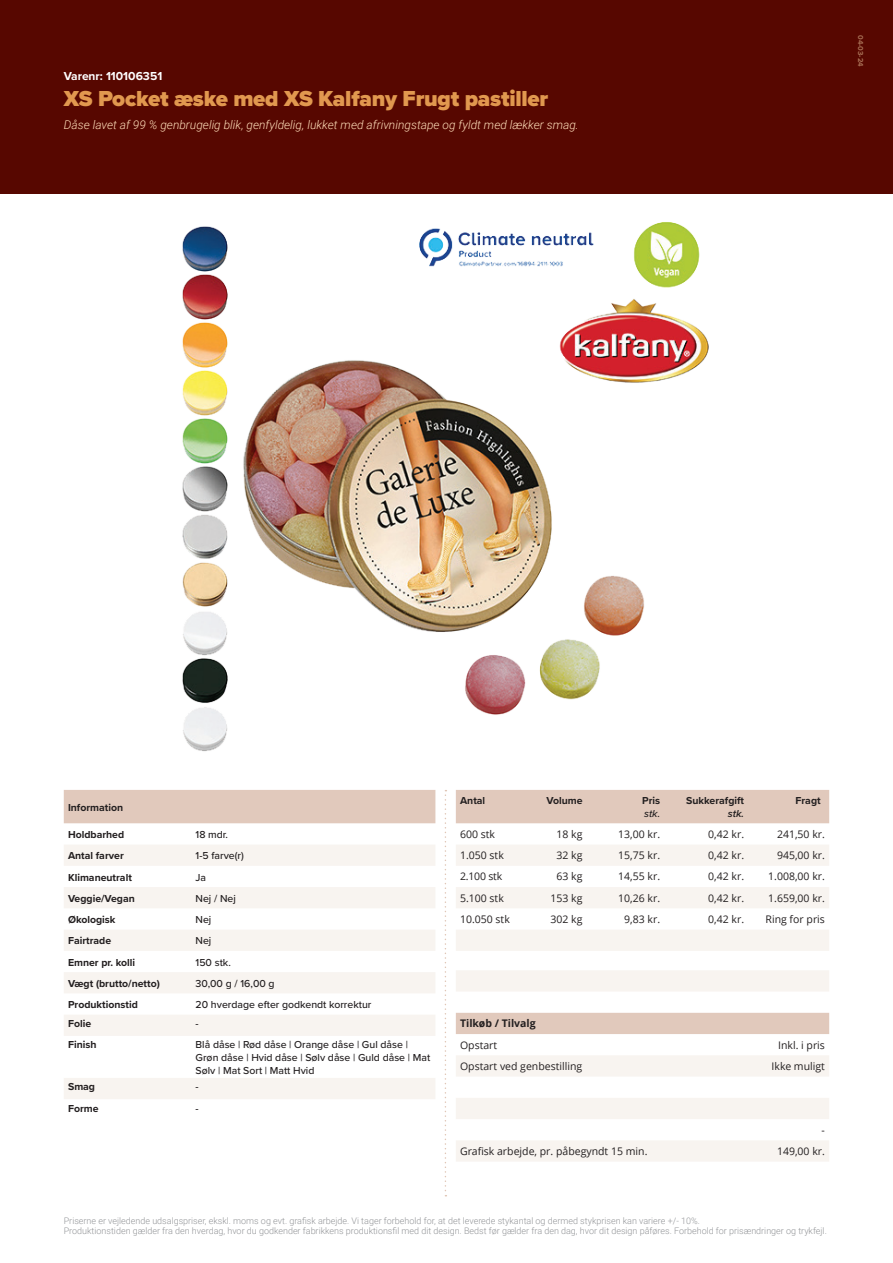
<style>
.page{position:relative;width:893px;height:1263px;background:#fff}
.page>*{position:absolute;margin:0;border:0;box-sizing:border-box;transform-origin:0 0}
.t1{font:900 22.5px "Proxima Nova";letter-spacing:-.01em;color:#e1984f}
.t2{font:italic 300 12px "Roboto";color:#fddbb7}
.t3{font:700 12px "Proxima Nova";color:#fff}
.t4{font:10.5px "Open Sans";color:#231f20}
.t5{font:500 10.5px/12.6px "Proxima Nova";color:#231f20}
.t6{font:700 10.5px "Proxima Nova";color:#231f20}
.t7{font:700 10.5px "Open Sans";color:#231f20}
.t8{font:italic 500 10.5px "Proxima Nova";color:#231f20}
.t9{font:italic 600 10.5px "Proxima Nova";color:#231f20}
.t10{font:300 9px/10.8px "Roboto";color:#939598}
.t11{font:700 7.5px "Proxima Nova";color:#a66d53}
</style>
<div class="page">
<div style="left:0;top:0;width:893px;height:193px;background:#570700"></div>
<div style="left:64px;top:790px;width:371px;height:33px;background:#e1c9bc"></div>
<svg style="left:64px;top:845px;width:371px;height:254px"></svg>
<div style="left:456px;top:790px;width:373px;height:34px;background:#e1c9bc"></div>
<svg style="left:456px;top:845px;width:373px;height:316px;fill:#f8f4f0"></svg>
<img style="left:182px;top:222px;width:527px;height:529px">
<svg style="left:445px;top:790px;width:1px;height:406px"></svg>
<h2 class="t3" style="left:64px;top:67px;width:100px">Varenr: 110106351</h2>
<h1 class="t1" style="left:64px;top:81px;width:486px">XS Pocket æske med XS Kalfany Frugt pastiller</h1>
<h2 class="t2" style="left:64px;top:116px;width:516px">Dåse lavet af 99 % genbrugelig blik, genfyldelig, lukket med afrivningstape og fyldt med lækker smag.</h2>
<p class="t11" style="left:866px;top:35px;width:33px;rotate:90deg">04-03-24</p>
<p class="t6" style="left:68px;top:799px;width:57px">Information</p>
<p class="t6" style="left:68px;top:827px;width:58px">Holdbarhed</p>
<p class="t5" style="left:196px;top:828px;width:34px">18 mdr.</p>
<p class="t6" style="left:68px;top:848px;width:57px">Antal farver</p>
<p class="t5" style="left:196px;top:849px;width:50px">1-5 farve(r)</p>
<p class="t6" style="left:68px;top:869px;width:65px">Klimaneutralt</p>
<p class="t5" style="left:196px;top:870px;width:12px">Ja</p>
<p class="t6" style="left:68px;top:890px;width:68px">Veggie/Vegan</p>
<p class="t5" style="left:196px;top:892px;width:42px">Nej / Nej</p>
<p class="t6" style="left:68px;top:912px;width:49px">Økologisk</p>
<p class="t5" style="left:196px;top:913px;width:17px">Nej</p>
<p class="t6" style="left:68px;top:933px;width:45px">Fairtrade</p>
<p class="t5" style="left:196px;top:934px;width:17px">Nej</p>
<p class="t6" style="left:68px;top:954px;width:69px">Emner pr. kolli</p>
<p class="t5" style="left:196px;top:955px;width:37px">150 stk.</p>
<p class="t6" style="left:68px;top:975px;width:93px">Vægt (brutto/netto)</p>
<p class="t5" style="left:196px;top:977px;width:81px">30,00 g / 16,00 g</p>
<p class="t6" style="left:68px;top:997px;width:71px">Produktionstid</p>
<p class="t5" style="left:196px;top:998px;width:177px">20 hverdage efter godkendt korrektur</p>
<p class="t6" style="left:68px;top:1016px;width:25px">Folie</p>
<p class="t5" style="left:196px;top:1017px;width:5px">-</p>
<p class="t6" style="left:68px;top:1037px;width:30px">Finish</p>
<p class="t5" style="left:196px;top:1038px;width:236px">Blå dåse | Rød dåse | Orange dåse | Gul dåse |<br>Grøn dåse | Hvid dåse | Sølv dåse | Guld dåse | Mat<br>Sølv | Mat Sort | Matt Hvid</p>
<p class="t6" style="left:68px;top:1079px;width:29px">Smag</p>
<p class="t5" style="left:196px;top:1080px;width:5px">-</p>
<p class="t6" style="left:68px;top:1100px;width:32px">Forme</p>
<p class="t5" style="left:196px;top:1101px;width:5px">-</p>
<p class="t6" style="left:460px;top:793px;width:27px">Antal</p>
<p class="t6" style="left:546px;top:793px;width:38px">Volume</p>
<p class="t6" style="left:642px;top:793px;width:19px">Pris</p>
<p class="t8" style="left:644px;top:806px;width:18px">stk.</p>
<p class="t6" style="left:686px;top:793px;width:59px">Sukkerafgift</p>
<p class="t9" style="left:728px;top:806px;width:18px">stk.</p>
<p class="t6" style="left:795px;top:793px;width:27px">Fragt</p>
<p class="t4" style="left:460px;top:827px;width:36px">600 stk</p>
<p class="t4" style="left:557px;top:827px;width:28px">18 kg</p>
<p class="t4" style="left:618px;top:827px;width:43px">13,00 kr.</p>
<p class="t4" style="left:708px;top:827px;width:37px">0,42 kr.</p>
<p class="t4" style="left:777px;top:827px;width:49px">241,50 kr.</p>
<p class="t4" style="left:460px;top:848px;width:45px">1.050 stk</p>
<p class="t4" style="left:557px;top:848px;width:28px">32 kg</p>
<p class="t4" style="left:618px;top:848px;width:43px">15,75 kr.</p>
<p class="t4" style="left:708px;top:848px;width:37px">0,42 kr.</p>
<p class="t4" style="left:777px;top:848px;width:49px">945,00 kr.</p>
<p class="t4" style="left:460px;top:869px;width:44px">2.100 stk</p>
<p class="t4" style="left:556px;top:869px;width:28px">63 kg</p>
<p class="t4" style="left:618px;top:869px;width:43px">14,55 kr.</p>
<p class="t4" style="left:708px;top:869px;width:37px">0,42 kr.</p>
<p class="t4" style="left:768px;top:869px;width:58px">1.008,00 kr.</p>
<p class="t4" style="left:460px;top:891px;width:45px">5.100 stk</p>
<p class="t4" style="left:550px;top:891px;width:34px">153 kg</p>
<p class="t4" style="left:618px;top:891px;width:43px">10,26 kr.</p>
<p class="t4" style="left:708px;top:891px;width:37px">0,42 kr.</p>
<p class="t4" style="left:768px;top:891px;width:58px">1.659,00 kr.</p>
<p class="t4" style="left:460px;top:912px;width:51px">10.050 stk</p>
<p class="t4" style="left:551px;top:912px;width:34px">302 kg</p>
<p class="t4" style="left:624px;top:912px;width:37px">9,83 kr.</p>
<p class="t4" style="left:708px;top:912px;width:37px">0,42 kr.</p>
<p class="t4" style="left:766px;top:912px;width:61px">Ring for pris</p>
<p class="t7" style="left:460px;top:1016px;width:77px">Tilkøb / Tilvalg</p>
<p class="t4" style="left:460px;top:1038px;width:39px">Opstart</p>
<p class="t4" style="left:778px;top:1038px;width:48px">Inkl. i pris</p>
<p class="t4" style="left:460px;top:1059px;width:124px">Opstart ved genbestilling</p>
<p class="t4" style="left:772px;top:1059px;width:55px">Ikke muligt</p>
<p class="t4" style="left:822px;top:1123px;width:5px">-</p>
<p class="t4" style="left:460px;top:1144px;width:189px">Grafisk arbejde, pr. påbegyndt 15 min.</p>
<p class="t4" style="left:777px;top:1144px;width:49px">149,00 kr.</p>
<p class="t10" style="left:64px;top:1214px;width:764px">Priserne er vejledende udsalgspriser, ekskl. moms og evt. grafisk arbejde. Vi tager forbehold for, at det leverede stykantal og dermed stykprisen kan variere +/- 10%.<br>Produktionstiden gælder fra den hverdag, hvor du godkender fabrikkens produktionsfil med dit design. Bedst før gælder fra den dag, hvor dit design påføres. Forbehold for prisændringer og trykfejl.</p>
</div>
